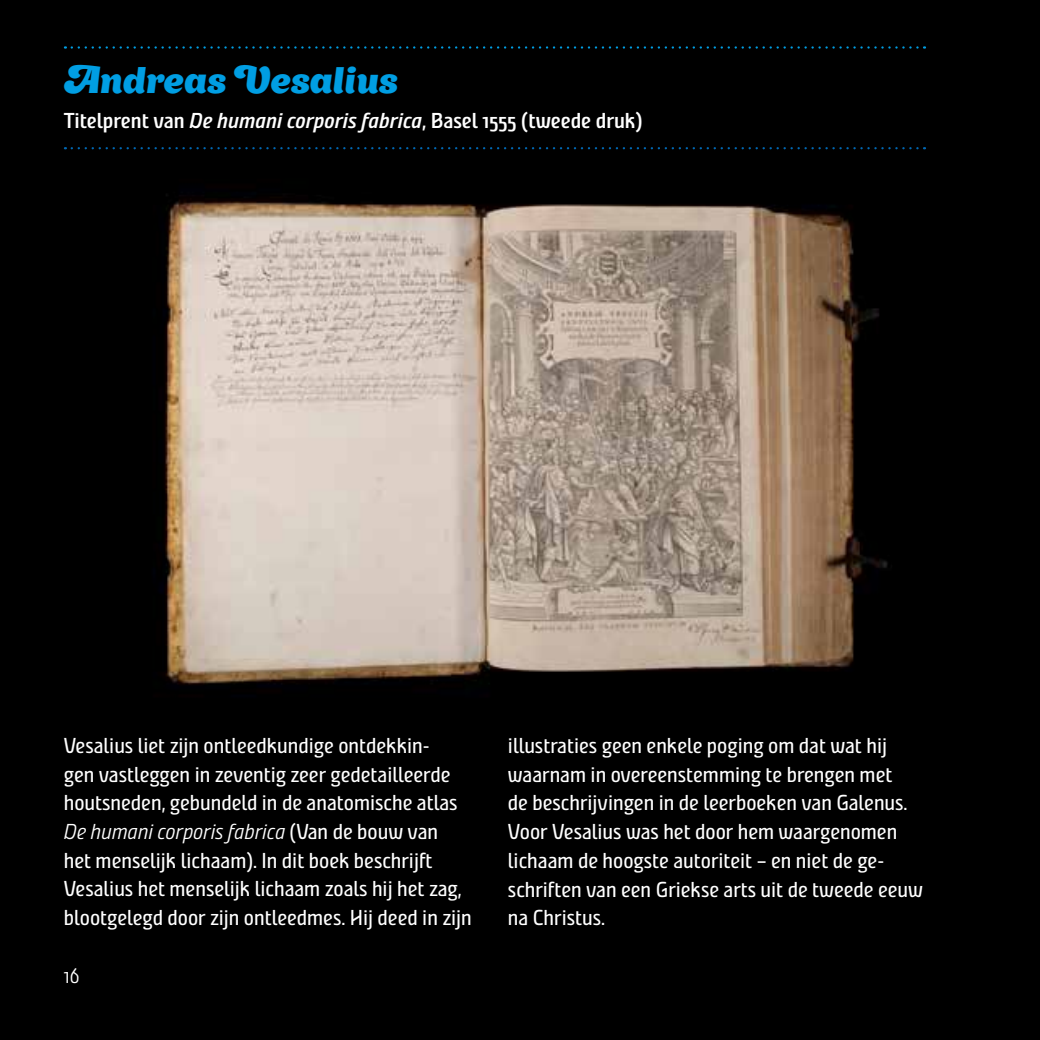
<style>
.page{position:relative;width:1040px;height:1040px;background:#fff}
.page>*{position:absolute;margin:0;border:0;box-sizing:border-box;transform-origin:0 0}
.t1{font:36px "Appetite New";color:#009ee3}
.t2{font:22.5px/28.8px "Nordic Narrow Pro";color:#fff}
.t3{font:22.5px "Nordic Narrow Pro Sem Bd";color:#fff}
.t4{font:300 22.5px "Nordic Narrow Pro";color:#fff}
.s1{font-style:italic}
.s2{font-weight:300;font-style:italic}
</style>
<div class="page">
<img style="left:0;top:0;width:1040px;height:1040px">
<svg style="left:72px;top:46px;width:853px;height:3px;background:#001e2b"></svg>
<svg style="left:72px;top:147px;width:853px;height:2px;background:#001a2e"></svg>
<h1 class="t1" style="left:64px;top:54px;width:336px">Andreas Vesalius</h1>
<p class="t3" style="left:64px;top:108px;width:580px">Titelprent van <span class="s1">De humani corporis fabrica</span>, Basel 1555 (tweede druk)</p>
<p class="t2" style="left:64px;top:731px;width:409px">Vesalius liet zijn ontleedkundige ontdekkin-<br>gen vastleggen in zeventig zeer gedetailleerde houtsneden, gebundeld in de anatomische atlas <span class="s2">De humani corporis fabrica</span> (Van de bouw van<br>het menselijk lichaam). In dit boek beschrijft Vesalius het menselijk lichaam zoals hij het zag, blootgelegd door zijn ontleedmes. Hij deed in zijn</p>
<p class="t2" style="left:508px;top:731px;width:416px">illustraties geen enkele poging om dat wat hij waarnam in overeenstemming te brengen met<br>de beschrijvingen in de leerboeken van Galenus.<br>Voor Vesalius was het door hem waargenomen lichaam de hoogste autoriteit – en niet de ge&shy;schriften van een Griekse arts uit de tweede eeuw na Christus.</p>
<p class="t4" style="left:64px;top:963px;width:17px">16</p>
</div>
